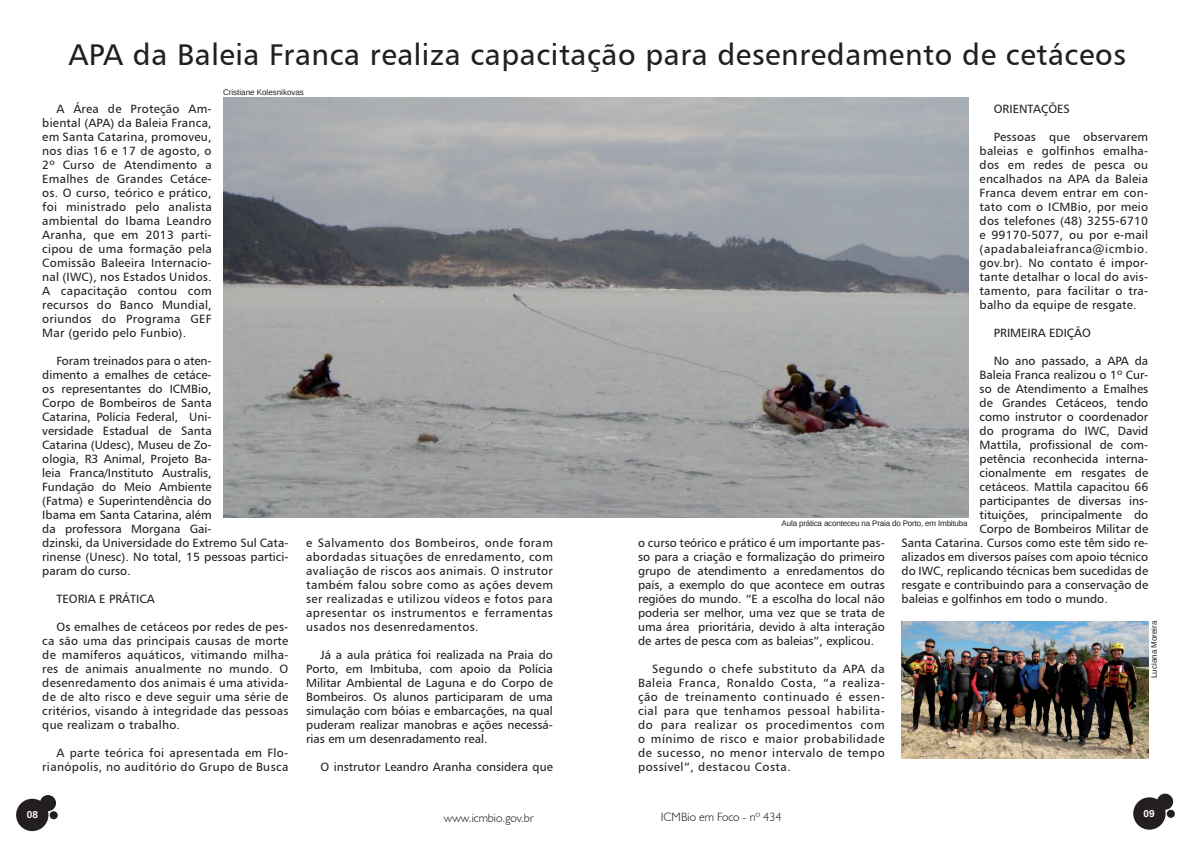
<style>
.page{position:relative;width:1191px;height:842px;background:#fff}
.page>*{position:absolute;margin:0;border:0;box-sizing:border-box;transform-origin:0 0}
.t1{font:30px "Humanist 777 BT Roman B";letter-spacing:.02em;color:#231f20}
.t2{font:12px/14px "Humanist 777 BT Roman B";color:#231f20;text-align:justify}
.t3{font:12px/14px "Humanist 777 BT Roman B";letter-spacing:.03em;color:#231f20;text-align:right}
.t4{font:300 12px "Humanist 521 BT";color:#1c1a19}
.t5{font:700 10px "Liberation Sans";color:#fff}
.t6{font:8px "Liberation Sans";letter-spacing:-.02em;color:#231f20}
.t7{font:8px "Liberation Sans";color:#231f20}
</style>
<div class="page">
<div style="left:16px;top:799px;width:32px;height:32px;background:#231f20;border-radius:50%"></div>
<div style="left:40px;top:795px;width:16px;height:16px;background:#231f20;border-radius:50%"></div>
<div style="left:50px;top:811px;width:8px;height:8px;background:#231f20;border-radius:50%"></div>
<div style="left:1133px;top:797px;width:32px;height:33px;background:#231f20;border-radius:50%"></div>
<div style="left:1157px;top:794px;width:16px;height:16px;background:#231f20;border-radius:50%"></div>
<div style="left:1166px;top:810px;width:8px;height:8px;background:#231f20;border-radius:50%"></div>
<img style="left:223px;top:97px;width:745px;height:420px">
<img style="left:901px;top:621px;width:247px;height:137px">
<h1 class="t1" style="left:68px;top:36px;width:1059px">APA da Baleia Franca realiza capacitação para desenredamento de cetáceos</h1>
<p class="t2" style="left:42px;top:101px;width:171px;text-indent:14px">A Área de Proteção Am&shy;biental (APA) da Baleia Franca, em Santa Catarina, promoveu, nos dias 16 e 17 de agosto, o 2º Curso de Atendimento a Emalhes de Grandes Cetáce&shy;os. O curso, teórico e prático, foi ministrado pelo analista ambiental do Ibama Leandro Aranha, que em 2013 parti&shy;cipou de uma formação pela Comissão Baleeira Internacio&shy;nal (IWC), nos Estados Unidos.<br>A capacitação contou com recursos do Banco Mundial, oriundos do Programa GEF Mar (gerido pelo Funbio).</p>
<p class="t2" style="left:42px;top:353px;width:248px;text-align:left;text-indent:14px">Foram treinados para o aten-<br>dimento a emalhes de cetáce-<br>os representantes do ICMBio,<br>Corpo de Bombeiros de Santa<br>Catarina, Polícia Federal, Uni-<br>versidade Estadual de Santa<br>Catarina (Udesc), Museu de Zo-<br>ologia, R3 Animal, Projeto Ba-<br>leia Franca/Instituto Australis,<br>Fundação do Meio Ambiente<br>(Fatma) e Superintendência do<br>Ibama em Santa Catarina, além<br>da professora Morgana Gai-<br>dzinski, da Universidade do Extremo Sul Cata&shy;rinense (Unesc). No total, 15 pessoas partici&shy;param do curso.</p>
<p class="t2" style="left:56px;top:591px;width:100px">TEORIA E PRÁTICA</p>
<p class="t2" style="left:42px;top:619px;width:248px;text-indent:14px">Os emalhes de cetáceos por redes de pes&shy;ca são uma das principais causas de morte de mamíferos aquáticos, vitimando milha&shy;res de animais anualmente no mundo. O desenredamento dos animais é uma ativida&shy;de de alto risco e deve seguir uma série de critérios, visando à integridade das pessoas que realizam o trabalho.</p>
<p class="t3" style="left:42px;top:745px;width:248px">A parte teórica foi apresentada em Flo&shy;rianópolis, no auditório do Grupo de Busca</p>
<p class="t7" style="left:223px;top:87px;width:82px">Cristiane Kolesnikovas</p>
<p class="t2" style="left:993px;top:101px;width:78px">ORIENTAÇÕES</p>
<p class="t2" style="left:979px;top:129px;width:170px;text-indent:14px">Pessoas que observarem baleias e golfinhos emalha&shy;dos em redes de pesca ou encalhados na APA da Baleia Franca devem entrar em con&shy;tato com o ICMBio, por meio dos telefones (48) 3255-6710 e 99170-5077, ou por e-mail (apadabaleiafranca@icmbio. gov.br). No contato é impor&shy;tante detalhar o local do avis&shy;tamento, para facilitar o tra&shy;balho da equipe de resgate.</p>
<p class="t2" style="left:993px;top:325px;width:99px">PRIMEIRA EDIÇÃO</p>
<p class="t2" style="left:993px;top:353px;width:156px">No ano passado, a APA da</p>
<p class="t2" style="left:979px;top:367px;width:170px">Baleia Franca realizou o 1º Cur-</p>
<p class="t2" style="left:979px;top:381px;width:170px">so de Atendimento a Emalhes</p>
<p class="t2" style="left:979px;top:395px;width:170px">de Grandes Cetáceos, tendo</p>
<p class="t2" style="left:979px;top:409px;width:170px">como instrutor o coordenador</p>
<p class="t2" style="left:979px;top:423px;width:170px">do programa do IWC, David</p>
<p class="t2" style="left:979px;top:437px;width:170px">Mattila, profissional de com-</p>
<p class="t2" style="left:979px;top:451px;width:170px">petência reconhecida interna-</p>
<p class="t2" style="left:979px;top:465px;width:170px">cionalmente em resgates de</p>
<p class="t2" style="left:979px;top:479px;width:170px">cetáceos. Mattila capacitou 66</p>
<p class="t2" style="left:979px;top:493px;width:170px">participantes de diversas ins-</p>
<p class="t2" style="left:979px;top:507px;width:170px">tituições, principalmente do</p>
<p class="t2" style="left:979px;top:521px;width:170px">Corpo de Bombeiros Militar de</p>
<p class="t2" style="left:901px;top:535px;width:248px">Santa Catarina. Cursos como este têm sido re-</p>
<p class="t2" style="left:901px;top:549px;width:248px">alizados em diversos países com apoio técnico</p>
<p class="t2" style="left:901px;top:563px;width:248px">do IWC, replicando técnicas bem sucedidas de</p>
<p class="t2" style="left:901px;top:577px;width:248px">resgate e contribuindo para a conservação de</p>
<p class="t2" style="left:901px;top:591px;width:208px">baleias e golfinhos em todo o mundo.</p>
<p class="t6" style="left:781px;top:518px;width:187px">Aula prática aconteceu na Praia do Porto, em Imbituba</p>
<p class="t2" style="left:306px;top:535px;width:248px">e Salvamento dos Bombeiros, onde foram abordadas situações de enredamento, com avaliação de riscos aos animais. O instrutor também falou sobre como as ações devem ser realizadas e utilizou vídeos e fotos para apresentar os instrumentos e ferramentas usados nos desenredamentos.</p>
<p class="t2" style="left:306px;top:647px;width:248px;text-indent:14px">Já a aula prática foi realizada na Praia do Porto, em Imbituba, com apoio da Polícia Militar Ambiental de Laguna e do Corpo de Bombeiros. Os alunos participaram de uma simulação com bóias e embarcações, na qual puderam realizar manobras e ações necessá&shy;rias em um desenradamento real.</p>
<p class="t2" style="left:320px;top:759px;width:234px">O instrutor Leandro Aranha considera que</p>
<p class="t2" style="left:638px;top:535px;width:248px">o curso teórico e prático é um importante pas&shy;so para a criação e formalização do primeiro grupo de atendimento a enredamentos do país, a exemplo do que acontece em outras regiões do mundo. “E a escolha do local não poderia ser melhor, uma vez que se trata de uma área prioritária, devido à alta interação de artes de pesca com as baleias”, explicou.</p>
<p class="t2" style="left:638px;top:661px;width:248px;text-indent:14px">Segundo o chefe substituto da APA da Baleia Franca, Ronaldo Costa, “a realiza&shy;ção de treinamento continuado é essen&shy;cial para que tenhamos pessoal habilita&shy;do para realizar os procedimentos com o mínimo de risco e maior probabilidade de sucesso, no menor intervalo de tempo possível”, destacou Costa.</p>
<p class="t7" style="left:1149px;top:678px;width:59px;rotate:-90deg">Luciana Moreira</p>
<p class="t5" style="left:27px;top:808px;width:13px">08</p>
<p class="t4" style="left:444px;top:810px;width:92px">www.icmbio.gov.br</p>
<p class="t4" style="left:661px;top:810px;width:122px">ICMBio em Foco - nº 434</p>
<p class="t5" style="left:1143px;top:807px;width:13px">09</p>
</div>
